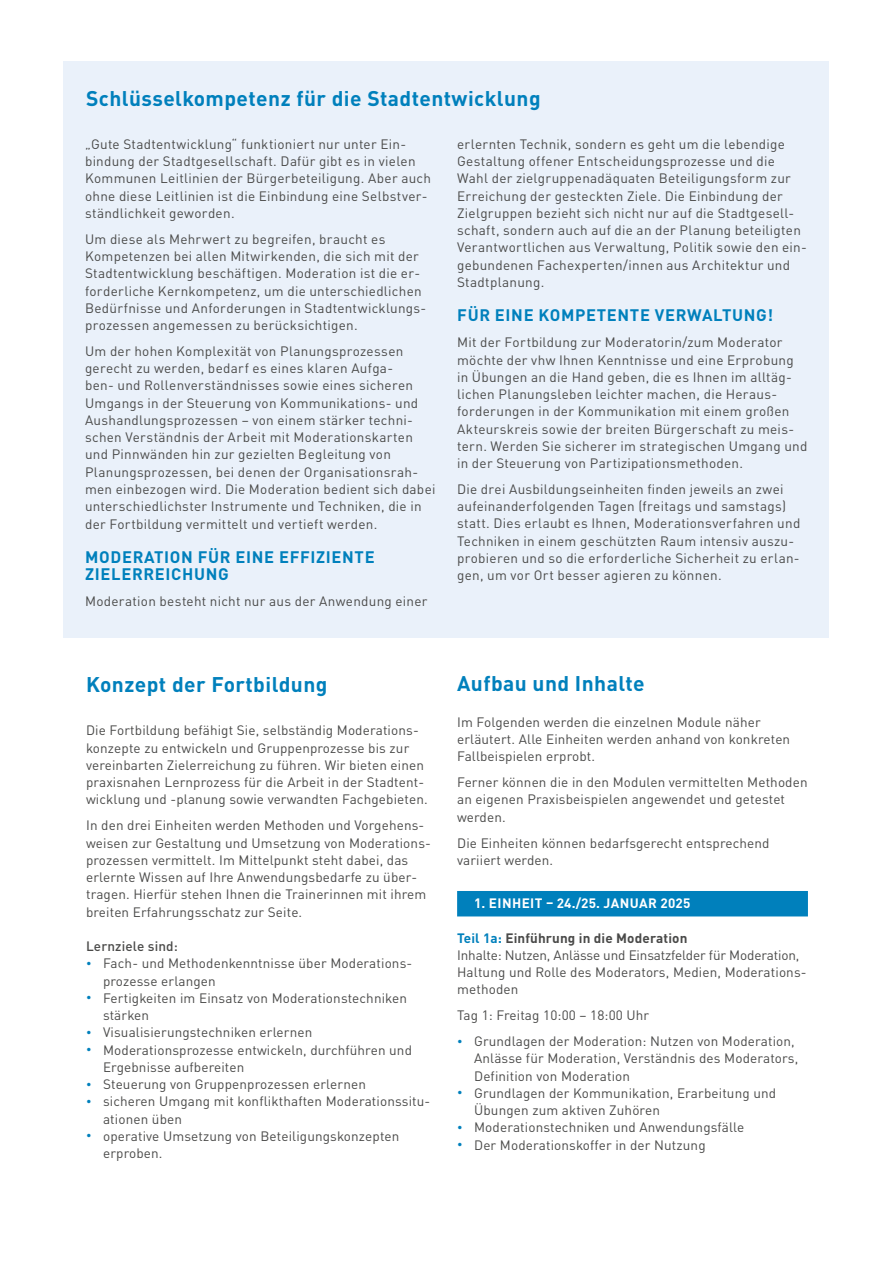
<style>
.page{position:relative;width:893px;height:1263px;background:#fff}
.page>*{position:absolute;margin:0;border:0;box-sizing:border-box;transform-origin:0 0}
.t1{font:700 21px "DIN Pro";letter-spacing:.02em;color:#0080bc}
.t2{font:700 16.5px/17.2px "DIN Pro";letter-spacing:.04em;color:#0080bc}
.t3{font:13.5px/17.2px "DIN Pro";letter-spacing:.015em;color:#4a4a49}
.t4{font:700 13.5px "DIN Pro";letter-spacing:.03em;color:#fff}
.t5{font:500 13.5px "DIN Pro";letter-spacing:.01em;color:#4a4a49}
.s1{font-size:10.5px;color:#0080bc}
.s2{font-weight:700;color:#0080bc}
.s3{font-weight:700}
</style>
<div class="page">
<div style="left:64px;top:61px;width:765px;height:576px;background:#eaf1fa"></div>
<div style="left:457px;top:891px;width:351px;height:25px;background:#0080bc"></div>
<h1 class="t1" style="left:86px;top:81px;width:456px">Schlüsselkompetenz für die Stadtentwicklung</h1>
<p class="t3" style="left:85px;top:134px;width:347px">„Gute Stadtentwicklung“ funktioniert nur unter Ein&shy;bindung der Stadtgesellschaft. Dafür gibt es in vielen Kommunen Leitlinien der Bürgerbeteiligung. Aber auch ohne diese Leitlinien ist die Einbindung eine Selbstver&shy;ständlichkeit geworden.</p>
<p class="t3" style="left:85px;top:229px;width:343px">Um diese als Mehrwert zu begreifen, braucht es Kompetenzen bei allen Mitwirkenden, die sich mit der Stadtentwicklung beschäftigen. Moderation ist die er&shy;forderliche Kernkompetenz, um die unterschiedlichen Bedürfnisse und Anforderungen in Stadtentwicklungs&shy;prozessen angemessen zu berücksichtigen.</p>
<p class="t3" style="left:85px;top:341px;width:352px">Um der hohen Komplexität von Planungsprozessen gerecht zu werden, bedarf es eines klaren Aufga-<br>ben- und Rollenverständnisses sowie eines sicheren Umgangs in der Steuerung von Kommunikations- und Aushandlungsprozessen – von einem stärker techni&shy;schen Verständnis der Arbeit mit Moderationskarten und Pinnwänden hin zur gezielten Begleitung von Planungsprozessen, bei denen der Organisationsrah&shy;men einbezogen wird. Die Moderation bedient sich dabei unterschiedlichster Instrumente und Techniken, die in der Fortbildung vermittelt und vertieft werden.</p>
<p class="t2" style="left:85px;top:546px;width:291px">MODERATION FÜR EINE EFFIZIENTE<br>ZIELERREICHUNG</p>
<p class="t3" style="left:85px;top:591px;width:344px">Moderation besteht nicht nur aus der Anwendung einer</p>
<p class="t3" style="left:457px;top:134px;width:351px">erlernten Technik, sondern es geht um die lebendige Gestaltung offener Entscheidungsprozesse und die Wahl der zielgruppenadäquaten Beteiligungsform zur Erreichung der gesteckten Ziele. Die Einbindung der Zielgruppen bezieht sich nicht nur auf die Stadtgesell&shy;schaft, sondern auch auf die an der Planung beteiligten Verantwortlichen aus Verwaltung, Politik sowie den ein&shy;gebundenen Fachexperten/innen aus Architektur und Stadtplanung.</p>
<p class="t2" style="left:457px;top:305px;width:317px">FÜR EINE KOMPETENTE VERWALTUNG!</p>
<p class="t3" style="left:457px;top:332px;width:352px">Mit der Fortbildung zur Moderatorin/zum Moderator möchte der vhw Ihnen Kenntnisse und eine Erprobung in Übungen an die Hand geben, die es Ihnen im alltäg&shy;lichen Planungsleben leichter machen, die Heraus&shy;forderungen in der Kommunikation mit einem großen Akteurskreis sowie der breiten Bürgerschaft zu meis&shy;tern. Werden Sie sicherer im strategischen Umgang und in der Steuerung von Partizipationsmethoden.</p>
<p class="t3" style="left:457px;top:479px;width:345px">Die drei Ausbildungseinheiten finden jeweils an zwei aufeinanderfolgenden Tagen (freitags und samstags) statt. Dies erlaubt es Ihnen, Moderationsverfahren und Techniken in einem geschützten Raum intensiv auszu&shy;probieren und so die erforderliche Sicherheit zu erlan&shy;gen, um vor Ort besser agieren zu können.</p>
<h1 class="t1" style="left:86px;top:667px;width:243px">Konzept der Fortbildung</h1>
<p class="t3" style="left:86px;top:721px;width:343px">Die Fortbildung befähigt Sie, selbständig Moderations&shy;konzepte zu entwickeln und Gruppenprozesse bis zur vereinbarten Zielerreichung zu führen. Wir bieten einen praxisnahen Lernprozess für die Arbeit in der Stadtent&shy;wicklung und -planung sowie verwandten Fachgebieten.</p>
<p class="t3" style="left:86px;top:815px;width:346px">In den drei Einheiten werden Methoden und Vorgehens&shy;weisen zur Gestaltung und Umsetzung von Moderations&shy;prozessen vermittelt. Im Mittelpunkt steht dabei, das erlernte Wissen auf Ihre Anwendungsbedarfe zu über&shy;tragen. Hierfür stehen Ihnen die Trainerinnen mit ihrem breiten Erfahrungsschatz zur Seite.</p>
<p class="t5" style="left:86px;top:935px;width:93px">Lernziele sind:</p>
<p class="t3" style="left:103px;top:953px;width:309px;text-indent:-17px"><span class="s1">•</span> Fach- und Methodenkenntnisse über Moderations&shy;prozesse erlangen</p>
<p class="t3" style="left:103px;top:988px;width:305px;text-indent:-17px"><span class="s1">•</span> Fertigkeiten im Einsatz von Moderationstechniken stärken</p>
<p class="t3" style="left:86px;top:1022px;width:228px"><span class="s1">•</span> Visualisierungstechniken erlernen</p>
<p class="t3" style="left:103px;top:1040px;width:310px;text-indent:-17px"><span class="s1">•</span> Moderationsprozesse entwickeln, durchführen und<br>Ergebnisse aufbereiten</p>
<p class="t3" style="left:86px;top:1074px;width:281px"><span class="s1">•</span> Steuerung von Gruppenprozessen erlernen</p>
<p class="t3" style="left:103px;top:1091px;width:329px;text-indent:-17px"><span class="s1">•</span> sicheren Umgang mit konflikthaften Moderationssitu&shy;ationen üben</p>
<p class="t3" style="left:103px;top:1126px;width:298px;text-indent:-17px"><span class="s1">•</span> operative Umsetzung von Beteiligungskonzepten erproben.</p>
<h1 class="t1" style="left:457px;top:666px;width:189px">Aufbau und Inhalte</h1>
<p class="t3" style="left:457px;top:712px;width:335px">Im Folgenden werden die einzelnen Module näher erläutert. Alle Einheiten werden anhand von konkreten<br>Fallbeispielen erprobt.</p>
<p class="t3" style="left:457px;top:772px;width:352px">Ferner können die in den Modulen vermittelten Methoden an eigenen Praxisbeispielen angewendet und getestet werden.</p>
<p class="t3" style="left:457px;top:833px;width:314px">Die Einheiten können bedarfsgerecht entsprechend variiert werden.</p>
<p class="t4" style="left:474px;top:892px;width:218px">1. EINHEIT – 24./25. JANUAR 2025</p>
<p class="t3" style="left:457px;top:928px;width:351px"><span class="s2">Teil 1a:</span> <span class="s3">Einführung in die Moderation<br></span>Inhalte: Nutzen, Anlässe und Einsatzfelder für Moderation, Haltung und Rolle des Moderators, Medien, Moderations&shy;methoden</p>
<p class="t3" style="left:457px;top:1005px;width:194px">Tag 1: Freitag 10:00 – 18:00 Uhr</p>
<p class="t3" style="left:474px;top:1031px;width:326px;text-indent:-17px"><span class="s1">•</span> Grundlagen der Moderation: Nutzen von Moderation,<br>Anlässe für Moderation, Verständnis des Moderators,<br>Definition von Moderation</p>
<p class="t3" style="left:474px;top:1083px;width:304px;text-indent:-17px"><span class="s1">•</span> Grundlagen der Kommunikation, Erarbeitung und<br>Übungen zum aktiven Zuhören</p>
<p class="t3" style="left:457px;top:1117px;width:289px"><span class="s1">•</span> Moderationstechniken und Anwendungsfälle</p>
<p class="t3" style="left:457px;top:1135px;width:250px"><span class="s1">•</span> Der Moderationskoffer in der Nutzung</p>
</div>
